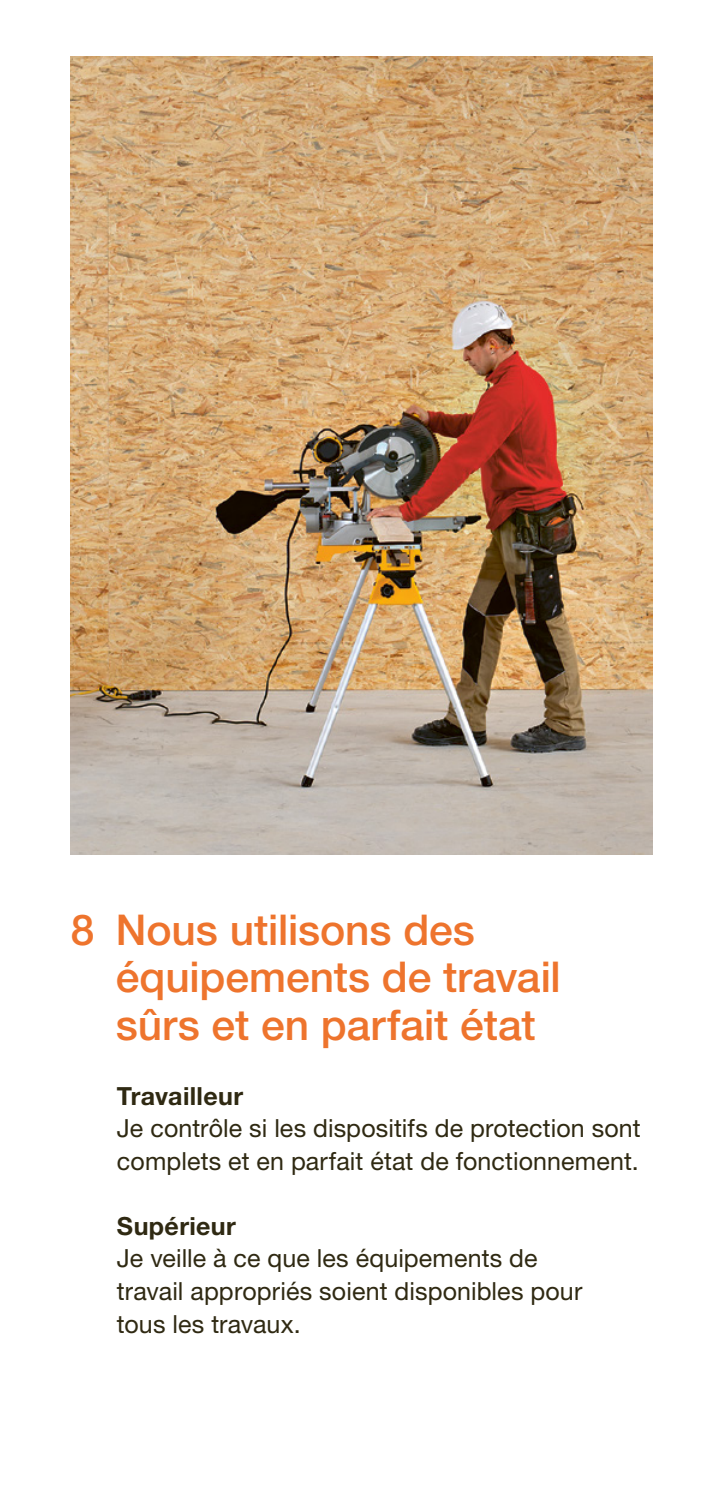
<style>
.page{position:relative;width:723px;height:1489px;background:#fff}
.page>*{position:absolute;margin:0;border:0;box-sizing:border-box;transform-origin:0 0}
.t1{font:500 42.5px/47.5px "Helvetica Neue LT Std";color:#ee742d}
.t2{font:25px/32.5px "Helvetica Neue LT Std";letter-spacing:.005em;color:#2f2912}
.t3{font:700 25px "Helvetica Neue LT Std";letter-spacing:.015em;color:#2f2912}
</style>
<div class="page">
<img style="left:71px;top:57px;width:581px;height:797px">
<h1 class="t1" style="left:116px;top:905px;width:447px;text-indent:-45px">8 Nous utilisons des équipements de travail sûrs et en parfait état</h1>
<p class="t3" style="left:117px;top:1080px;width:128px">Travailleur</p>
<p class="t2" style="left:117px;top:1111px;width:525px">Je contrôle si les dispositifs de protection sont complets et en parfait état de fonctionnement.</p>
<p class="t3" style="left:117px;top:1210px;width:121px">Supérieur</p>
<p class="t2" style="left:117px;top:1241px;width:467px">Je veille à ce que les équipements de travail appropriés soient disponibles pour tous les travaux.</p>
</div>
